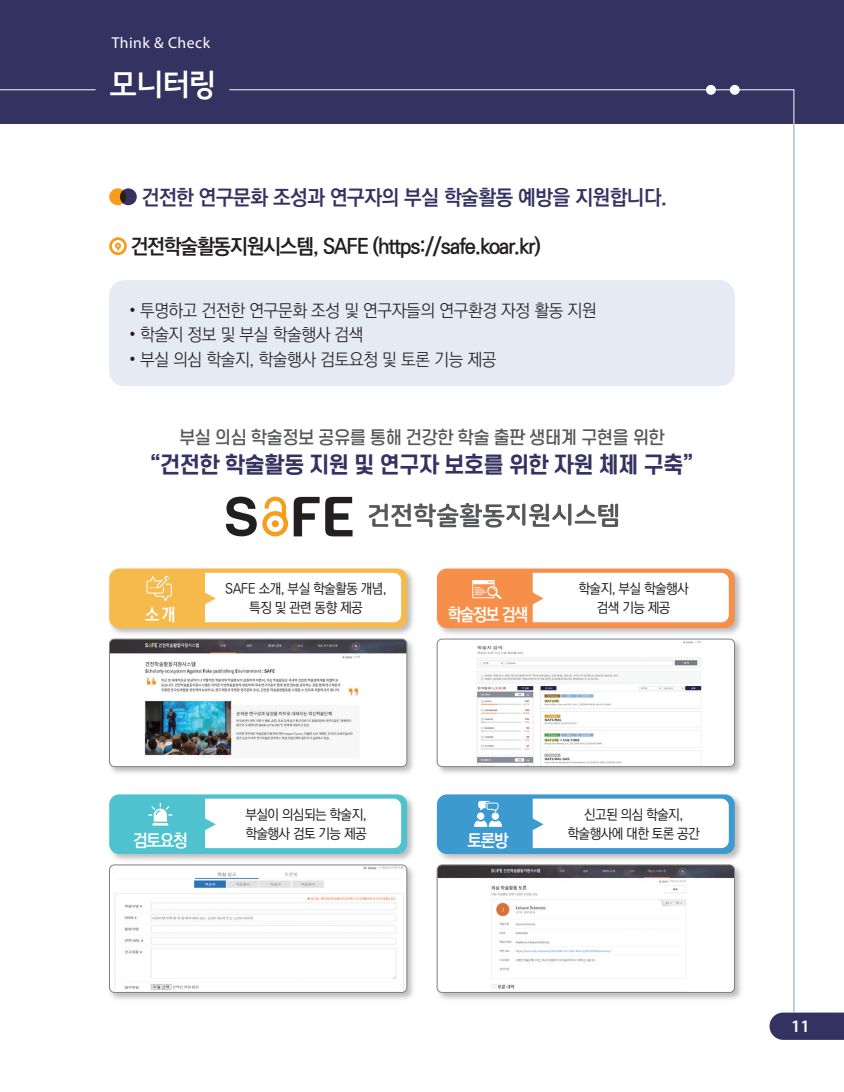
<style>
.page{position:relative;width:844px;height:1092px;background:#fff}
.page>*{position:absolute;margin:0;border:0;box-sizing:border-box;transform-origin:0 0}
.본문_중{font:31.5px "Jeju Gothic OTF";color:#fff}
.본문{font:700 21.88px "S Core Dream 6";letter-spacing:-.04em;color:#333261}
.t1{font:21px "Ko Pub World Dotum PB";letter-spacing:-.05em;color:#231f20;scale:.96 1}
.t2{font:21px "Ko Pub World Dotum PB";letter-spacing:-.02em;color:#333261;scale:.96 1}
.t3{font:17.5px "Ko Pub World Dotum PL";letter-spacing:-.02em;color:#231f20;scale:.96 1}
.본문-2{font:500 17.5px "S Core Dream 5";letter-spacing:-.04em;color:#57585a}
.도표{font:17.5px "Ko Pub World Dotum PB";letter-spacing:-.07em;color:#fff;scale:.95 1}
.도표-2{font:17.5px "Ko Pub World Dotum PB";letter-spacing:-.07em;color:#fff;scale:.9 1}
.t4{font:600 17.5px "Myriad Pro";color:#fff}
.도표-3{font:17.5px "Ko Pub World Dotum PB";letter-spacing:-.07em;color:#fff;scale:.92 1}
.본문_중-2{font:15.75px "Myriad Pro";letter-spacing:.03em;color:#fff}
.본문-3{font:14px/18.4px "Ko Pub World Dotum PM";letter-spacing:-.04em;color:#231f20;text-align:center;scale:.95 1}
</style>
<div class="page">
<div style="left:0;top:0;width:843px;height:124px;background:#333261"></div>
<svg style="left:769px;top:1012px;width:74px;height:27px;background:#403f6b"></svg>
<hr style="left:793px;top:124px;width:1px;height:888px;background:#7ba1c4">
<svg style="left:229px;top:89px;width:565px;height:36px"></svg>
<hr style="left:0;top:89px;width:95px;height:1px;background:#fff">
<div style="left:729px;top:85px;width:10px;height:10px;background:#fff;border-radius:50%"></div>
<div style="left:705px;top:85px;width:10px;height:10px;background:#fff;border-radius:50%"></div>
<div style="left:109px;top:280px;width:625px;height:106px;background:#e5eaf5;border-radius:15px"></div>
<svg style="left:368px;top:503px;width:250px;height:24px"></svg>
<svg style="left:226px;top:496px;width:93px;height:40px"></svg>
<svg style="left:325px;top:497px;width:27px;height:39px"></svg>
<div style="left:108px;top:637px;width:308px;height:139px;background:#231f20;opacity:.3"></div>
<img style="left:109px;top:639px;width:298px;height:127px">
<div style="left:109px;top:638px;width:298px;height:128px;border:1px solid #808285;border-radius:5px"></div>
<div style="left:108px;top:567px;width:308px;height:70px;background:#231f20;opacity:.3"></div>
<div style="left:109px;top:568px;width:298px;height:60px;background:#f5b94c;border-radius:10px"></div>
<div style="left:108px;top:792px;width:308px;height:70px;background:#231f20;opacity:.3"></div>
<div style="left:109px;top:794px;width:298px;height:59px;background:#4ec3cf;border-radius:10px"></div>
<div style="left:435px;top:567px;width:308px;height:70px;background:#231f20;opacity:.3"></div>
<div style="left:437px;top:568px;width:297px;height:60px;background:#f68f4a;border-radius:10px"></div>
<div style="left:435px;top:792px;width:308px;height:70px;background:#231f20;opacity:.3"></div>
<div style="left:437px;top:794px;width:297px;height:59px;background:#3d9acf;border-radius:10px"></div>
<div style="left:205px;top:572px;width:196px;height:50px;background:#fff"></div>
<div style="left:205px;top:798px;width:196px;height:50px;background:#fff"></div>
<div style="left:532px;top:572px;width:196px;height:50px;background:#fff"></div>
<div style="left:532px;top:798px;width:196px;height:50px;background:#fff"></div>
<div style="left:435px;top:637px;width:308px;height:139px;background:#231f20;opacity:.3"></div>
<div style="left:437px;top:639px;width:297px;height:127px;background:#fff;border-radius:5px"></div>
<img style="left:477px;top:641px;width:225px;height:123px">
<div style="left:437px;top:638px;width:297px;height:128px;border:1px solid #808285;border-radius:5px"></div>
<svg style="left:146px;top:575px;width:26px;height:26px"></svg>
<div style="left:108px;top:863px;width:308px;height:138px;background:#231f20;opacity:.3"></div>
<img style="left:109px;top:864px;width:298px;height:128px">
<div style="left:109px;top:864px;width:298px;height:128px;border:1px solid #808285;border-radius:5px"></div>
<div style="left:435px;top:863px;width:308px;height:138px;background:#231f20;opacity:.3"></div>
<img style="left:437px;top:864px;width:297px;height:128px">
<div style="left:437px;top:864px;width:297px;height:128px;border:1px solid #808285;border-radius:5px"></div>
<svg style="left:474px;top:800px;width:28px;height:26px"></svg>
<svg style="left:148px;top:803px;width:24px;height:22px"></svg>
<svg style="left:472px;top:580px;width:29px;height:19px"></svg>
<div style="left:120px;top:188px;width:17px;height:17px;background:#333261;border-radius:50%"></div>
<svg style="left:109px;top:188px;width:17px;height:17px"></svg>
<svg style="left:109px;top:237px;width:18px;height:18px"></svg>
<p class="본문_중-2" style="left:112px;top:33px;width:100px">Think &amp; Check</p>
<p class="본문_중" style="left:109px;top:69px;width:109px">모니터링</p>
<p class="t2" style="left:142px;top:182px;width:548px">건전한 연구문화 조성과 연구자의 부실 학술활동 예방을 지원합니다.</p>
<p class="t1" style="left:131px;top:231px;width:428px">건전학술활동지원시스템, SAFE (https://safe.koar.kr)</p>
<p class="t3" style="left:129px;top:298px;width:488px">• 투명하고 건전한 연구문화 조성 및 연구자들의 연구환경 자정 활동 지원</p>
<p class="t3" style="left:129px;top:322px;width:246px">• 학술지 정보 및 부실 학술행사 검색</p>
<p class="t3" style="left:129px;top:347px;width:384px">• 부실 의심 학술지, 학술행사 검토요청 및 토론 기능 제공</p>
<p class="본문-2" style="left:179px;top:424px;width:487px">부실 의심 학술정보 공유를 통해 건강한 학술 출판 생태계 구현을 위한</p>
<p class="본문" style="left:150px;top:449px;width:544px">“건전한 학술활동 지원 및 연구자 보호를 위한 자원 체제 구축”</p>
<p class="도표-3" style="left:145px;top:602px;width:35px">소 개</p>
<p class="본문-3" style="left:225px;top:580px;width:172px">SAFE 소개, 부실 학술활동 개념, 특징 및 관련 동향 제공</p>
<p class="도표-2" style="left:447px;top:602px;width:91px">학술정보 검색</p>
<p class="본문-3" style="left:578px;top:580px;width:118px">학술지, 부실 학술행사</p>
<p class="본문-3" style="left:596px;top:598px;width:79px">검색 기능 제공</p>
<p class="도표" style="left:133px;top:827px;width:59px">검토요청</p>
<p class="본문-3" style="left:245px;top:806px;width:129px">부실이 의심되는 학술지,</p>
<p class="본문-3" style="left:245px;top:824px;width:129px">학술행사 검토 기능 제공</p>
<p class="도표" style="left:467px;top:827px;width:45px">토론방</p>
<p class="본문-3" style="left:584px;top:806px;width:106px">신고된 의심 학술지,</p>
<p class="본문-3" style="left:567px;top:824px;width:141px">학술행사에 대한 토론 공간</p>
<p class="t4" style="left:790px;top:1014px;width:20px">11</p>
</div>
